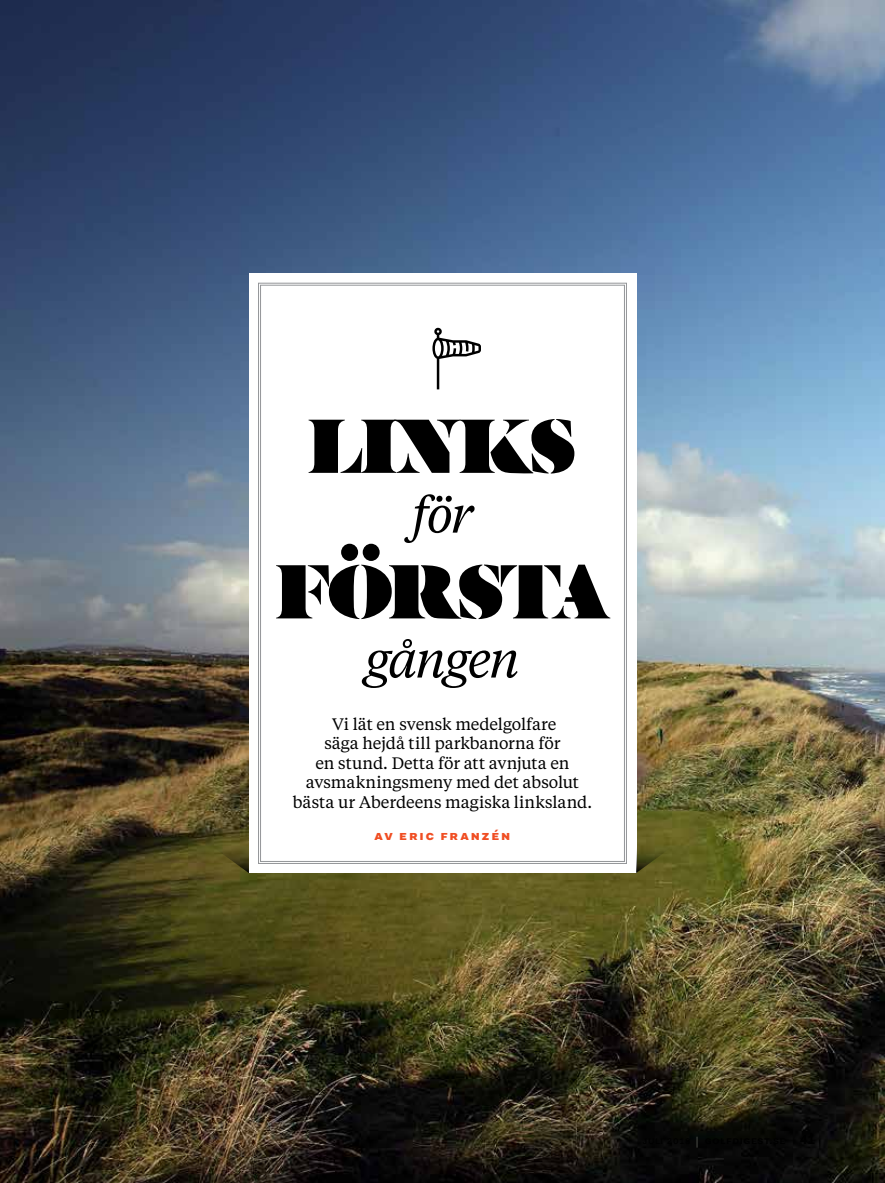
<style>
.page{position:relative;width:885px;height:1183px;background:#fff}
.page>*{position:absolute;margin:0;border:0;box-sizing:border-box;transform-origin:0 0}
.t1{font:900 100.05px/145.5px "Dala Floda";letter-spacing:-.05em;color:#000;text-align:center}
.t2{font:italic 49.95px "Tiempos Text";letter-spacing:-.05em;color:#000}
.t3{font:16.5px/19.5px "Tiempos Text";color:#000;text-align:center}
.t4{font:900 13.5px "Fakt Pro";letter-spacing:.14em;color:#f04e23}
</style>
<div class="page">
<img style="left:0;top:0;width:884px;height:1182px">
<div style="left:249px;top:273px;width:387px;height:599px;background:#fff"></div>
<svg style="left:258px;top:282px;width:369px;height:582px"></svg>
<svg style="left:432px;top:327px;width:49px;height:62px"></svg>
<svg style="left:210px;top:844px;width:39px;height:28px"></svg>
<svg style="left:636px;top:844px;width:39px;height:28px"></svg>
<h1 class="t1" style="left:274px;top:365px;width:338px">LINKS första</h1>
<h2 class="t2" style="left:411px;top:481px;width:63px">för</h2>
<h2 class="t2" style="left:365px;top:626px;width:157px">gången</h2>
<p class="t3" style="left:293px;top:713px;width:301px">Vi lät en svensk medelgolfare<br>säga hejdå till parkbanorna för<br>en stund. Detta för att avnjuta en avsmakningsmeny med det absolut bästa ur Aberdeens magiska linksland.</p>
<p class="t4" style="left:374px;top:826px;width:137px">av eric franzén</p>
</div>
